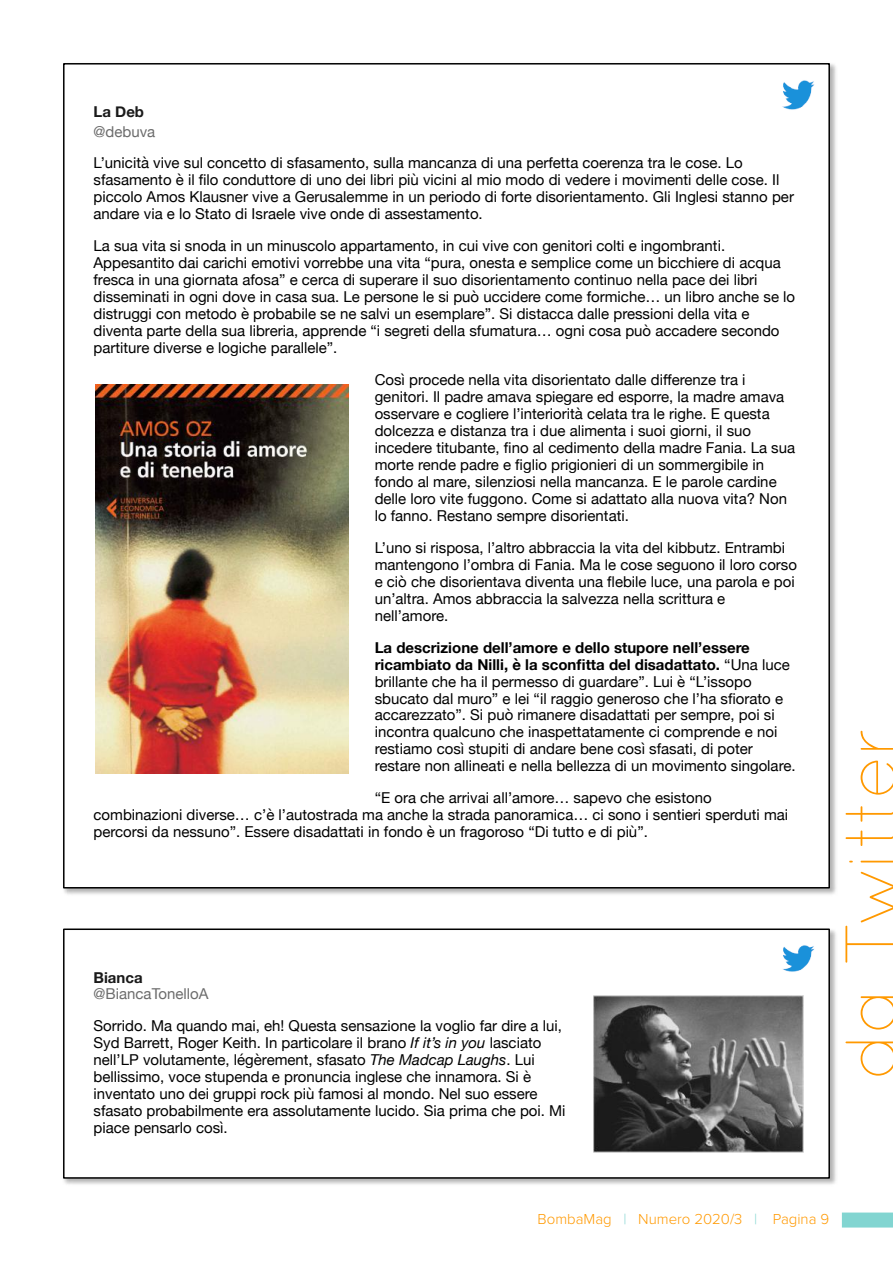
<style>
.page{position:relative;width:893px;height:1263px;background:#fff}
.page>*{position:absolute;margin:0;border:0;box-sizing:border-box;transform-origin:0 0}
.t1{font:300 72px "Quicksand";letter-spacing:-.04em;color:#f90}
.t2{font:15px/17px "Helvetica Neue";color:#000}
.t3{font:300 15px "Proxima Nova";color:#f90}
.t4{font:15px "Helvetica Neue";color:#6c6c6c}
.t5{font:700 15px "Helvetica Neue";color:#1a1a1a}
.s1{font-weight:700}
.s2{font-style:italic}
.s3{color:#82d5d1}
</style>
<div class="page">
<div style="left:842px;top:1212px;width:51px;height:15px;background:#82d5d1"></div>
<div style="left:63px;top:63px;width:767px;height:825px;background:#fff;border:2px solid #000"></div>
<img style="left:96px;top:385px;width:253px;height:388px">
<img style="left:782px;top:80px;width:32px;height:30px">
<img style="left:64px;top:930px;width:772px;height:255px">
<div style="left:63px;top:928px;width:767px;height:251px;background:#fff;border:2px solid #000"></div>
<img style="left:783px;top:945px;width:31px;height:27px">
<img style="left:593px;top:996px;width:211px;height:156px">
<p class="t5" style="left:94px;top:102px;width:52px">La Deb</p>
<p class="t4" style="left:94px;top:122px;width:63px">@debuva</p>
<p class="t2" style="left:94px;top:154px;width:702px">L’unicità vive sul concetto di sfasamento, sulla mancanza di una perfetta coerenza tra le cose. Lo sfasamento è il filo conduttore di uno dei libri più vicini al mio modo di vedere i movimenti delle cose. Il piccolo Amos Klausner vive a Gerusalemme in un periodo di forte disorientamento. Gli Inglesi stanno per andare via e lo Stato di Israele vive onde di assestamento.</p>
<p class="t2" style="left:94px;top:237px;width:703px">La sua vita si snoda in un minuscolo appartamento, in cui vive con genitori colti e ingombranti.<br>Appesantito dai carichi emotivi vorrebbe una vita “pura, onesta e semplice come un bicchiere di acqua fresca in una giornata afosa” e cerca di superare il suo disorientamento continuo nella pace dei libri disseminati in ogni dove in casa sua. Le persone le si può uccidere come formiche… un libro anche se lo distruggi con metodo è probabile se ne salvi un esemplare”. Si distacca dalle pressioni della vita e diventa parte della sua libreria, apprende “i segreti della sfumatura… ogni cosa può accadere secondo partiture diverse e logiche parallele”.</p>
<p class="t2" style="left:375px;top:371px;width:422px">Così procede nella vita disorientato dalle differenze tra i genitori. Il padre amava spiegare ed esporre, la madre amava osservare e cogliere l’interiorità celata tra le righe. E questa dolcezza e distanza tra i due alimenta i suoi giorni, il suo incedere titubante, fino al cedimento della madre Fania. La sua morte rende padre e figlio prigionieri di un sommergibile in fondo al mare, silenziosi nella mancanza. E le parole cardine delle loro vite fuggono. Come si adattato alla nuova vita? Non lo fanno. Restano sempre disorientati.</p>
<p class="t2" style="left:375px;top:539px;width:424px">L’uno si risposa, l’altro abbraccia la vita del kibbutz. Entrambi mantengono l’ombra di Fania. Ma le cose seguono il loro corso e ciò che disorientava diventa una flebile luce, una parola e poi un’altra. Amos abbraccia la salvezza nella scrittura e nell’amore.</p>
<p class="t2" style="left:375px;top:639px;width:422px"><span class="s1">La descrizione dell’amore e dello stupore nell’essere ricambiato da Nilli, è la sconfitta del disadattato.</span> “Una luce brillante che ha il permesso di guardare”. Lui è “L’issopo sbucato dal muro” e lei “il raggio generoso che l’ha sfiorato e accarezzato”. Si può rimanere disadattati per sempre, poi si incontra qualcuno che inaspettatamente ci comprende e noi restiamo così stupiti di andare bene così sfasati, di poter restare non allineati e nella bellezza di un movimento singolare.</p>
<p class="t2" style="left:94px;top:789px;width:696px;text-indent:281px">“E ora che arrivai all’amore… sapevo che esistono combinazioni diverse… c’è l’autostrada ma anche la strada panoramica… ci sono i sentieri sperduti mai percorsi da nessuno”. Essere disadattati in fondo è un fragoroso “Di tutto e di più”.</p>
<p class="t5" style="left:94px;top:968px;width:51px">Bianca</p>
<p class="t4" style="left:94px;top:985px;width:117px">@BiancaTonelloA</p>
<p class="t2" style="left:94px;top:1017px;width:474px">Sorrido. Ma quando mai, eh! Questa sensazione la voglio far dire a lui, Syd Barrett, Roger Keith. In particolare il brano <span class="s2">If it’s in you</span> lasciato nell’LP volutamente, légèrement, sfasato <span class="s2">The Madcap Laughs</span>. Lui bellissimo, voce stupenda e pronuncia inglese che innamora. Si è inventato uno dei gruppi rock più famosi al mondo. Nel suo essere sfasato probabilmente era assolutamente lucido. Sia prima che poi. Mi piace pensarlo così.</p>
<h1 class="t1" style="left:845px;top:1080px;width:357px;rotate:-90deg">da Twitter</h1>
<p class="t3" style="left:538px;top:1212px;width:293px">BombaMag <span class="s3">|</span> Numero 2020/3 <span class="s3">|</span> Pagina 9</p>
</div>
